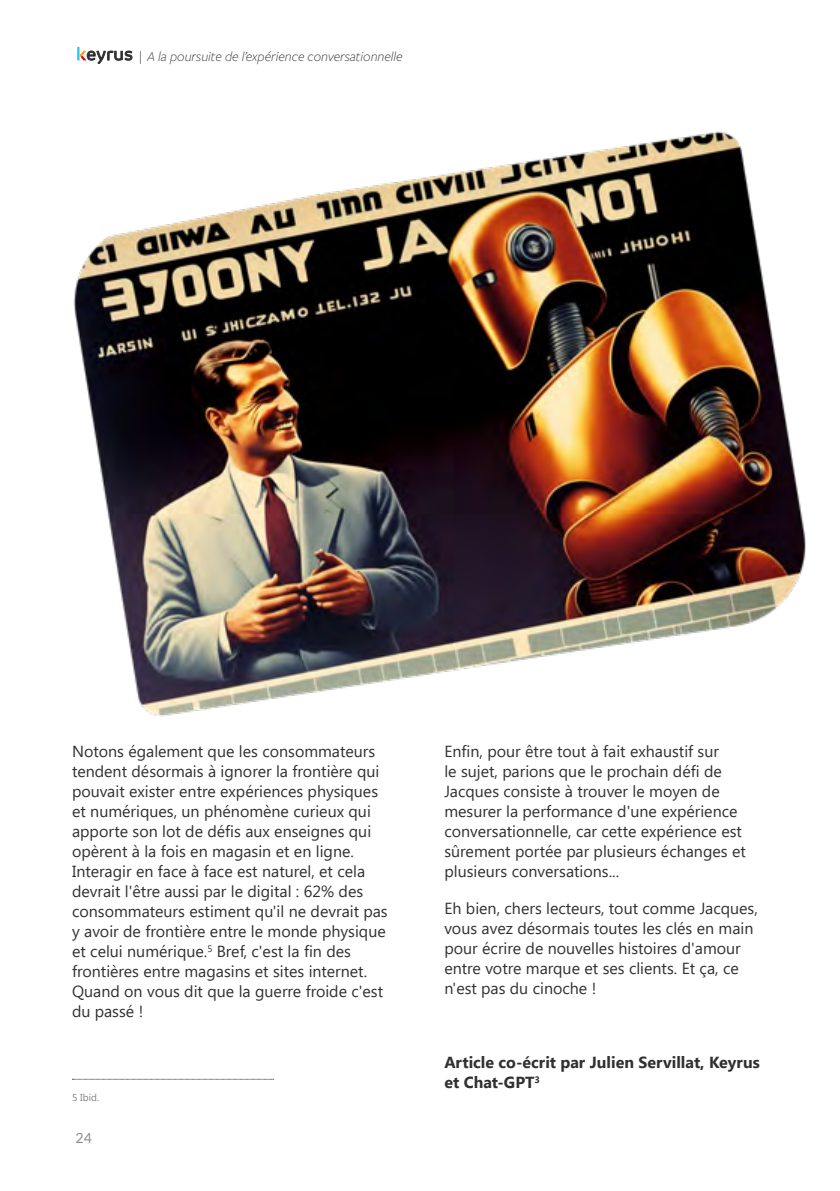
<style>
.page{position:relative;width:840px;height:1191px;background:#fff}
.page>*{position:absolute;margin:0;border:0;box-sizing:border-box;transform-origin:0 0}
.Texte_Courant{font:16px/20px "Segoe UI";color:#303030}
.Texte_Courant-2{font:700 16px/20px "Segoe UI";color:#303030}
.t1{font:italic 300 14px "Freight Sans Pro";color:#303030}
.t2{font:14px "Lato";color:#636466}
.Footnote{font:10px "Segoe UI";color:#808285}
</style>
<div class="page">
<svg style="left:72px;top:1079px;width:201px;height:1px"></svg>
<img style="left:73px;top:131px;width:733px;height:586px">
<svg style="left:77px;top:47px;width:55px;height:17px"></svg>
<p class="t1" style="left:139px;top:47px;width:265px">| A la poursuite de l’expérience conversationnelle</p>
<p class="Texte_Courant" style="left:72px;top:741px;width:317px">Notons également que les consommateurs tendent désormais à ignorer la frontière qui pouvait exister entre expériences physiques et numériques, un phénomène curieux qui apporte son lot de défis aux enseignes qui opèrent à la fois en magasin et en ligne.<br>Interagir en face à face est naturel, et cela devrait l'être aussi par le digital : 62% des consommateurs estiment qu'il ne devrait pas y avoir de frontière entre le monde physique et celui numérique.<sup>5</sup> Bref, c'est la fin des frontières entre magasins et sites internet.<br>Quand on vous dit que la guerre froide c'est du passé !</p>
<p class="Footnote" style="left:72px;top:1091px;width:29px">5 Ibid.</p>
<p class="t2" style="left:75px;top:1130px;width:18px">24</p>
<p class="Texte_Courant" style="left:444px;top:741px;width:303px">Enfin, pour être tout à fait exhaustif sur<br>le sujet, parions que le prochain défi de Jacques consiste à trouver le moyen de mesurer la performance d'une expérience conversationnelle, car cette expérience est sûrement portée par plusieurs échanges et plusieurs conversations...</p>
<p class="Texte_Courant" style="left:444px;top:898px;width:315px">Eh bien, chers lecteurs, tout comme Jacques, vous avez désormais toutes les clés en main pour écrire de nouvelles histoires d'amour entre votre marque et ses clients. Et ça, ce n'est pas du cinoche !</p>
<p class="Texte_Courant-2" style="left:444px;top:1052px;width:316px">Article co-écrit par Julien Servillat, Keyrus et Chat-GPT<sup>3</sup></p>
</div>
